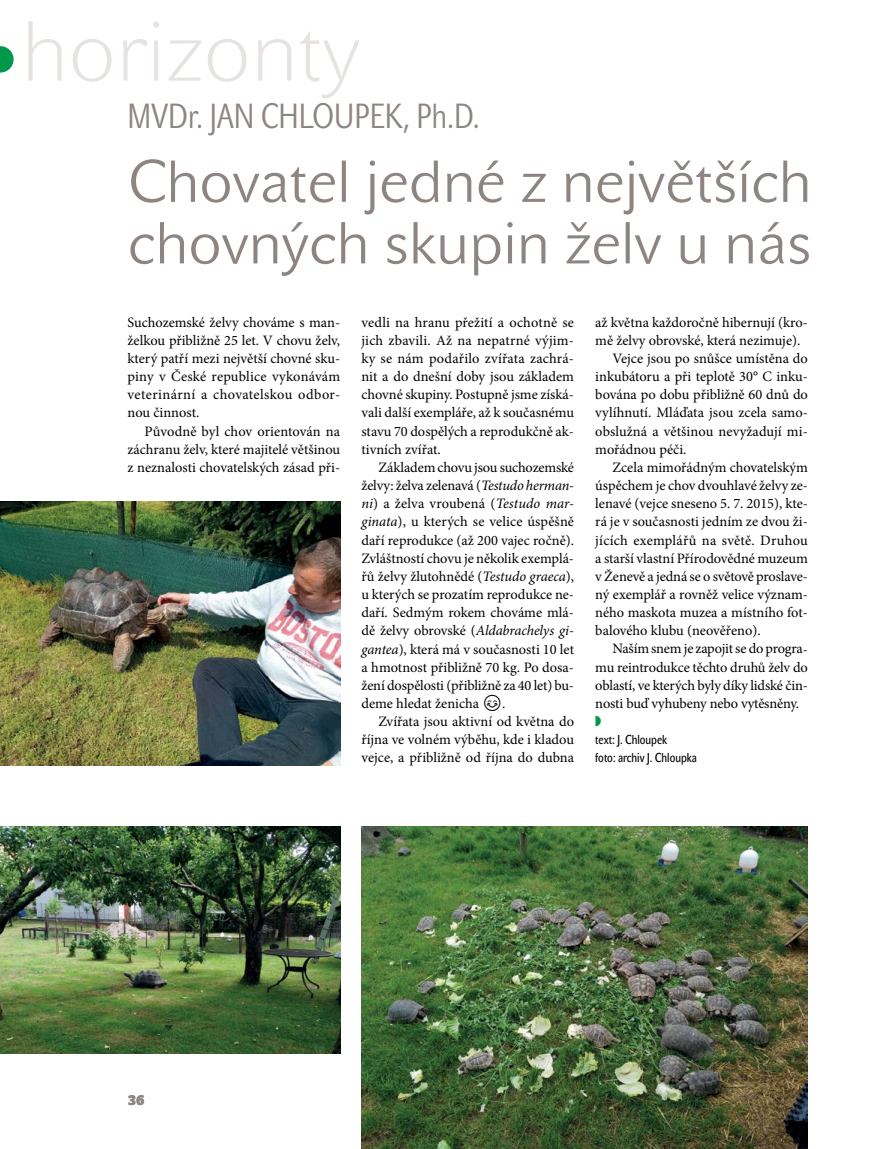
<style>
.page{position:relative;width:893px;height:1149px;background:#fff}
.page>*{position:absolute;margin:0;border:0;box-sizing:border-box;transform-origin:0 0}
.t1{font:84px "John Sans White Pro";color:#e6e3e1}
.t2{font:58.5px/61.5px "John Sans Lite Pro";color:#8d8581}
.t3{font:34.5px "John Sans Cond Lite Pro";color:#8d8581}
.t4{font:14.4px/18.1px "Minion Pro";letter-spacing:-.005em;color:#000;text-align:justify}
.t5{font:14.4px "Minion Pro";letter-spacing:.02em;color:#000}
.t6{font:700 13.5px "John Sans Heavy Pro";color:#8d8581}
.t7{font:12.75px/18.1px "John Sans Cond Text Pro";color:#000}
.s1{font-style:italic}
</style>
<div class="page">
<svg style="left:0;top:46px;width:14px;height:26px"></svg>
<img style="left:0;top:501px;width:340px;height:264px">
<img style="left:0;top:826px;width:340px;height:226px">
<img style="left:361px;top:826px;width:447px;height:322px">
<h1 class="t1" style="left:21px;top:3px;width:340px">horizonty</h1>
<h3 class="t3" style="left:128px;top:96px;width:354px">MVDR. JAN CHLOUPEK, PH.D.</h3>
<h2 class="t2" style="left:128px;top:151px;width:685px">Chovatel jedné z největších chovných skupin želv u nás</h2>
<p class="t4" style="left:128px;top:313px;width:214px">Suchozemské želvy chováme s man&shy;želkou přibližně 25 let. V chovu želv, který patří mezi největší chovné sku&shy;piny v České republice vykonávám veterinární a chovatelskou odbor&shy;nou činnost.</p>
<p class="t4" style="left:128px;top:422px;width:214px;text-indent:17px">Původně byl chov orientován na záchranu želv, které majitelé většinou z neznalosti chovatelských zásad při-</p>
<p class="t4" style="left:361px;top:313px;width:214px">vedli na hranu přežití a ochotně se jich zbavili. Až na nepatrné výjim&shy;ky se nám podařilo zvířata zachrá&shy;nit a do dnešní doby jsou základem chovné skupiny. Postupně jsme získá&shy;vali další exempláře, až k současnému stavu 70 dospělých a reprodukčně ak&shy;tivních zvířat.</p>
<p class="t4" style="left:361px;top:458px;width:214px;text-indent:17px">Základem chovu jsou suchozemské želvy: želva zelenavá (<span class="s1">Testudo herman&shy;ni</span>) a želva vroubená (<span class="s1">Testudo mar&shy;ginata</span>), u kterých se velice úspěšně daří reprodukce (až 200 vajec ročně).<br>Zvláštností chovu je několik exemplá&shy;řů želvy žlutohnědé (<span class="s1">Testudo graeca</span>), u kterých se prozatím reprodukce ne&shy;daří. Sedmým rokem chováme mlá&shy;dě želvy obrovské (<span class="s1">Aldabrachelys gi&shy;gantea</span>), která má v současnosti 10 let a hmotnost přibližně 70 kg. Po dosa&shy;žení dospělosti (přibližně za 40 let) bu&shy;deme hledat ženicha</p>
<p class="t4" style="left:502px;top:694px;width:5px">.</p>
<p class="t4" style="left:378px;top:712px;width:197px">Zvířata jsou aktivní od května do</p>
<p class="t4" style="left:361px;top:730px;width:214px">října ve volném výběhu, kde i kladou</p>
<p class="t4" style="left:361px;top:748px;width:214px">vejce, a přibližně od října do dubna</p>
<p class="t4" style="left:595px;top:313px;width:214px">až května každoročně hibernují (kro-</p>
<p class="t4" style="left:595px;top:331px;width:207px">mě želvy obrovské, která nezimuje).</p>
<p class="t4" style="left:612px;top:349px;width:197px">Vejce jsou po snůšce umístěna do</p>
<p class="t4" style="left:595px;top:367px;width:214px">inkubátoru a při teplotě 30° C inku-</p>
<p class="t4" style="left:595px;top:385px;width:214px">bována po dobu přibližně 60 dnů do</p>
<p class="t4" style="left:595px;top:403px;width:214px">vylíhnutí. Mláďata jsou zcela samo-</p>
<p class="t4" style="left:595px;top:422px;width:214px">obslužná a většinou nevyžadují mi-</p>
<p class="t4" style="left:595px;top:440px;width:93px">mořádnou péči.</p>
<p class="t4" style="left:612px;top:458px;width:197px">Zcela mimořádným chovatelským</p>
<p class="t4" style="left:595px;top:476px;width:214px">úspěchem je chov dvouhlavé želvy ze-</p>
<p class="t4" style="left:595px;top:494px;width:214px">lenavé (vejce sneseno 5. 7. 2015), kte-</p>
<p class="t4" style="left:595px;top:512px;width:214px">rá je v současnosti jedním ze dvou ži-</p>
<p class="t5" style="left:595px;top:530px;width:214px">jících exemplářů na světě. Druhou</p>
<p class="t4" style="left:595px;top:549px;width:214px">a starší vlastní Přírodovědné muzeum</p>
<p class="t4" style="left:595px;top:567px;width:214px">v Ženevě a jedná se o světově proslave-</p>
<p class="t4" style="left:595px;top:585px;width:214px">ný exemplář a rovněž velice význam-</p>
<p class="t4" style="left:595px;top:603px;width:214px">ného maskota muzea a místního fot-</p>
<p class="t4" style="left:595px;top:621px;width:167px">balového klubu (neověřeno).</p>
<p class="t4" style="left:612px;top:639px;width:197px">Naším snem je zapojit se do progra-</p>
<p class="t4" style="left:595px;top:657px;width:214px">mu reintrodukce těchto druhů želv do</p>
<p class="t4" style="left:595px;top:676px;width:214px">oblastí, ve kterých byly díky lidské čin-</p>
<p class="t4" style="left:595px;top:694px;width:205px">nosti buď vyhubeny nebo vytěsněny.</p>
<p class="t7" style="left:595px;top:730px;width:103px">text: J. Chloupek<br>foto: archiv J. Chloupka</p>
<p class="t6" style="left:128px;top:1092px;width:18px">36</p>
</div>
